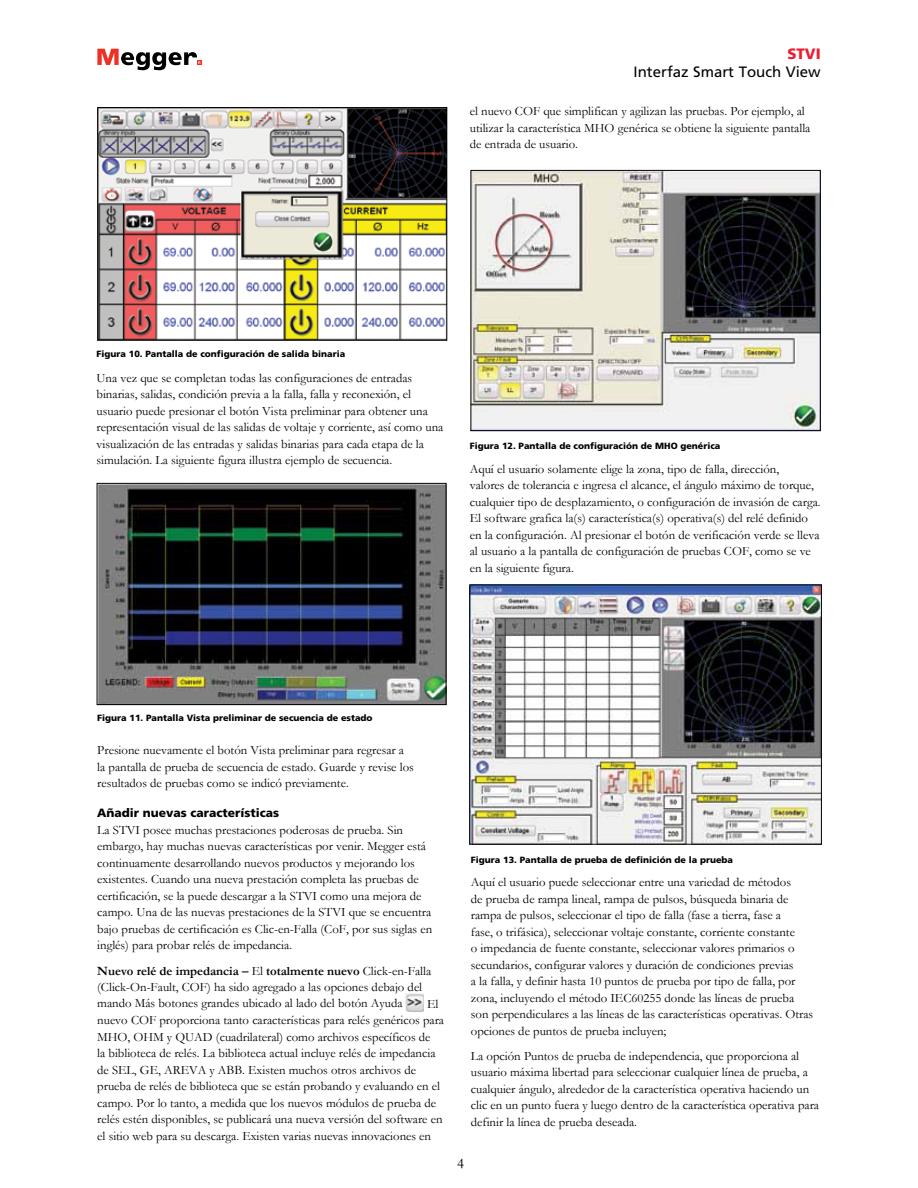
<style>
.page{position:relative;width:918px;height:1188px;background:#fff}
.page>*{position:absolute;margin:0;border:0;box-sizing:border-box;transform-origin:0 0}
.t1{font:15px "Frutiger LT Std";color:#000}
.t2{font:900 15px "Frutiger LT Std";color:#ed1c2e}
.t3{font:15px "Garamond";color:#000}
.t4{font:12.75px/16.5px "Garamond";color:#000}
.t5{font:900 12px "Frutiger LT Std";color:#000}
.t6{font:900 9px "Frutiger LT Std";color:#000}
.s1{font-weight:700}
</style>
<div class="page">
<svg style="left:97px;top:49px;width:104px;height:21px"></svg>
<img style="left:406px;top:994px;width:18px;height:17px">
<img style="left:99px;top:485px;width:346px;height:218px">
<div style="left:97px;top:483px;width:350px;height:222px;border:1px solid #000"></div>
<img style="left:99px;top:109px;width:346px;height:230px">
<div style="left:97px;top:107px;width:350px;height:234px;border:1px solid #000"></div>
<img style="left:471px;top:587px;width:349px;height:256px">
<div style="left:469px;top:585px;width:353px;height:260px;border:1px solid #000"></div>
<img style="left:472px;top:172px;width:347px;height:257px">
<div style="left:470px;top:170px;width:351px;height:261px;border:1px solid #000"></div>
<p class="t2" style="left:787px;top:45px;width:35px">STVI</p>
<p class="t1" style="left:634px;top:63px;width:189px">Interfaz Smart Touch View</p>
<p class="t4" style="left:470px;top:103px;width:342px">el nuevo COF que simplifican y agilizan las pruebas. Por ejemplo, al utilizar la característica MHO genérica se obtiene la siguiente pantalla de entrada de usuario.</p>
<p class="t6" style="left:97px;top:348px;width:250px">Figura 10. Pantalla de configuración de salida binaria</p>
<p class="t4" style="left:97px;top:369px;width:348px">Una vez que se completan todas las configuraciones de entradas binarias, salidas, condición previa a la falla, falla y reconexión, el usuario puede presionar el botón Vista preliminar para obtener una representación visual de las salidas de voltaje y corriente, así como una visualización de las entradas y salidas binarias para cada etapa de la simulación. La siguiente figura illustra ejemplo de secuencia.</p>
<p class="t6" style="left:470px;top:441px;width:252px">Figura 12. Pantalla de configuración de MHO genérica</p>
<p class="t4" style="left:470px;top:460px;width:352px">Aquí el usuario solamente elige la zona, tipo de falla, dirección,<br>valores de tolerancia e ingresa el alcance, el ángulo máximo de torque, cualquier tipo de desplazamiento, o configuración de invasión de carga.<br>El software grafica la(s) característica(s) operativa(s) del relé definido en la configuración. Al presionar el botón de verificación verde se lleva al usuario a la pantalla de configuración de pruebas COF, como se ve en la siguiente figura.</p>
<p class="t6" style="left:97px;top:713px;width:277px">Figura 11. Pantalla Vista preliminar de secuencia de estado</p>
<p class="t4" style="left:97px;top:742px;width:318px">Presione nuevamente el botón Vista preliminar para regresar a la pantalla de prueba de secuencia de estado. Guarde y revise los resultados de pruebas como se indicó previamente.</p>
<p class="t5" style="left:97px;top:806px;width:184px">Añadir nuevas características</p>
<p class="t4" style="left:97px;top:821px;width:336px">La STVI posee muchas prestaciones poderosas de prueba. Sin embargo, hay muchas nuevas características por venir. Megger está continuamente desarrollando nuevos productos y mejorando los existentes. Cuando una nueva prestación completa las pruebas de certificación, se la puede descargar a la STVI como una mejora de campo. Una de las nuevas prestaciones de la STVI que se encuentra bajo pruebas de certificación es Clic-en-Falla (CoF, por sus siglas en inglés) para probar relés de impedancia.</p>
<p class="t4" style="left:97px;top:962px;width:336px"><span class="s1">Nuevo relé de impedancia –</span> El <span class="s1">totalmente nuevo</span> Click-en-Falla (Click-On-Fault, COF) ha sido agregado a las opciones debajo del mando Más botones grandes ubicado al lado del botón Ayuda</p>
<p class="t4" style="left:97px;top:995px;width:348px;text-indent:330px">El nuevo COF proporciona tanto características para relés genéricos para MHO, OHM y QUAD (cuadrilateral) como archivos específicos de<br>la biblioteca de relés. La biblioteca actual incluye relés de impedancia de SEL, GE, AREVA y ABB. Existen muchos otros archivos de prueba de relés de biblioteca que se están probando y evaluando en el campo. Por lo tanto, a medida que los nuevos módulos de prueba de relés estén disponibles, se publicará una nueva versión del software en el sitio web para su descarga. Existen varias nuevas innovaciones en</p>
<p class="t6" style="left:471px;top:854px;width:264px">Figura 13. Pantalla de prueba de definición de la prueba</p>
<p class="t4" style="left:471px;top:874px;width:344px">Aquí el usuario puede seleccionar entre una variedad de métodos<br>de prueba de rampa lineal, rampa de pulsos, búsqueda binaria de rampa de pulsos, seleccionar el tipo de falla (fase a tierra, fase a<br>fase, o trifásica), seleccionar voltaje constante, corriente constante<br>o impedancia de fuente constante, seleccionar valores primarios o secundarios, configurar valores y duración de condiciones previas<br>a la falla, y definir hasta 10 puntos de prueba por tipo de falla, por zona, incluyendo el método IEC60255 donde las líneas de prueba son perpendiculares a las líneas de las características operativas. Otras opciones de puntos de prueba incluyen;</p>
<p class="t4" style="left:471px;top:1047px;width:350px">La opción Puntos de prueba de independencia, que proporciona al usuario máxima libertad para seleccionar cualquier línea de prueba, a cualquier ángulo, alrededor de la característica operativa haciendo un clic en un punto fuera y luego dentro de la característica operativa para definir la línea de prueba deseada.</p>
<p class="t3" style="left:457px;top:1153px;width:9px">4</p>
</div>
